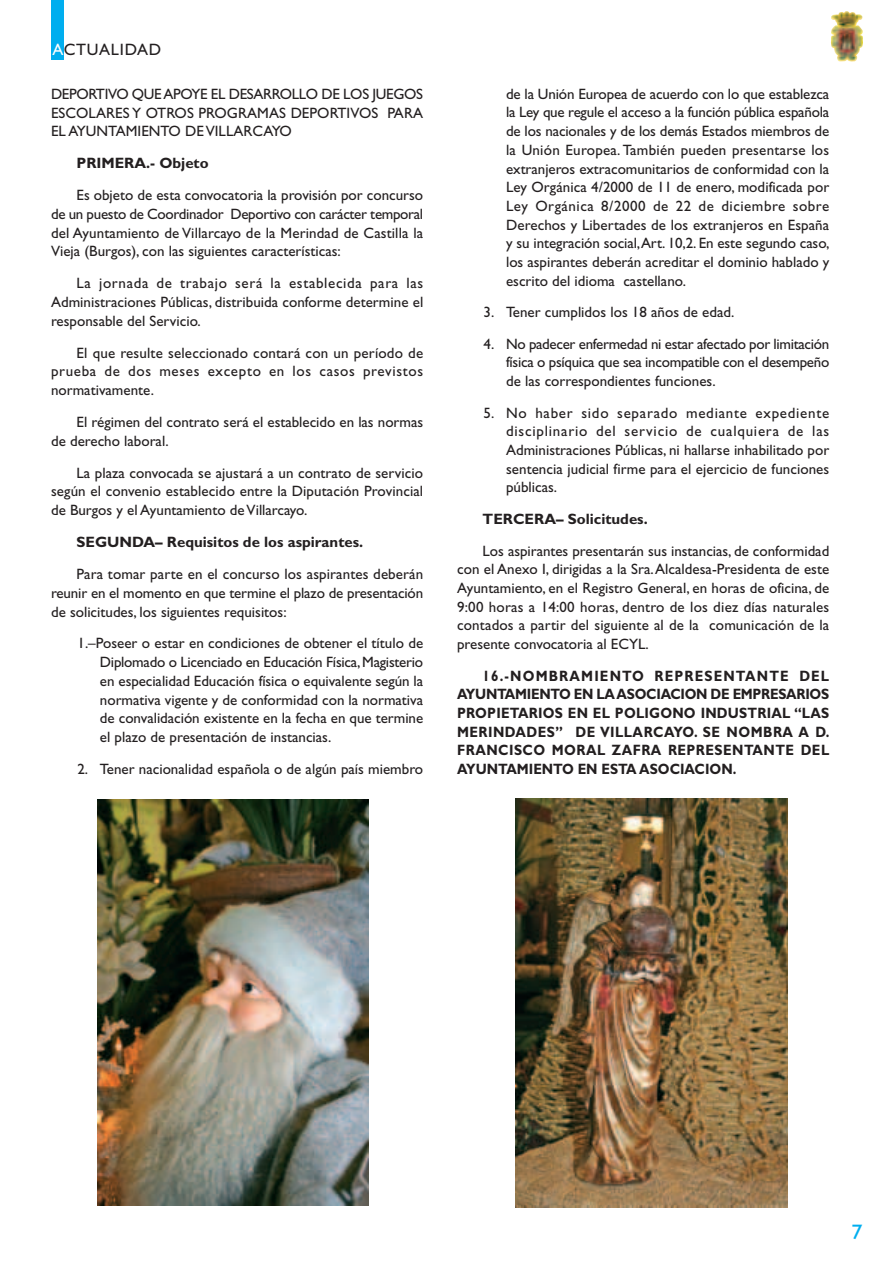
<style>
.page{position:relative;width:893px;height:1263px;background:#fff}
.page>*{position:absolute;margin:0;border:0;box-sizing:border-box;transform-origin:0 0}
.t1{font:21px "Gill Sans";color:#00aeef;scale:1.05 1}
.t2{font:16.5px "Gill Sans";letter-spacing:.05em;color:#231f20}
.t3{font:15px/18.8px "Gill Sans";color:#231f20;text-align:justify}
.t4{font:700 15px/18.8px "Gill Sans";color:#231f20;text-align:justify;scale:.9 1}
.t5{font:700 15px "Gill Sans";color:#231f20}
.s1{color:#fff}
</style>
<div class="page">
<img style="left:831px;top:11px;width:32px;height:51px">
<div style="left:51px;top:0;width:13px;height:60px;background:#00aeef"></div>
<img style="left:98px;top:799px;width:271px;height:407px">
<img style="left:515px;top:798px;width:273px;height:410px">
<p class="t2" style="left:52px;top:43px;width:110px"><span class="s1">A</span>CTUALIDAD</p>
<p class="t3" style="left:51px;top:86px;width:374px">DEPORTIVO QUE APOYE EL DESARROLLO DE LOS JUEGOS ESCOLARES Y OTROS PROGRAMAS DEPORTIVOS PARA EL AYUNTAMIENTO DE VILLARCAYO</p>
<p class="t5" style="left:77px;top:158px;width:134px">PRIMERA.- Objeto</p>
<p class="t3" style="left:51px;top:187px;width:374px;text-indent:26px">Es objeto de esta convocatoria la provisión por concurso de un puesto de Coordinador Deportivo con carácter temporal del Ayuntamiento de Villarcayo de la Merindad de Castilla la Vieja (Burgos), con las siguientes características:</p>
<p class="t3" style="left:51px;top:275px;width:374px;text-indent:26px">La jornada de trabajo será la establecida para las Administraciones Públicas, distribuida conforme determine el responsable del Servicio.</p>
<p class="t3" style="left:51px;top:345px;width:374px;text-indent:26px">El que resulte seleccionado contará con un período de prueba de dos meses excepto en los casos previstos normativamente.</p>
<p class="t3" style="left:51px;top:414px;width:374px;text-indent:26px">El régimen del contrato será el establecido en las normas de derecho laboral.</p>
<p class="t3" style="left:51px;top:465px;width:374px;text-indent:26px">La plaza convocada se ajustará a un contrato de servicio según el convenio establecido entre la Diputación Provincial de Burgos y el Ayuntamiento de Villarcayo.</p>
<p class="t5" style="left:77px;top:537px;width:288px">SEGUNDA– Requisitos de los aspirantes.</p>
<p class="t3" style="left:51px;top:566px;width:374px;text-indent:26px">Para tomar parte en el concurso los aspirantes deberán reunir en el momento en que termine el plazo de presentación de solicitudes, los siguientes requisitos:</p>
<p class="t3" style="left:100px;top:636px;width:325px;text-indent:-22px">1.–Poseer o estar en condiciones de obtener el título de Diplomado o Licenciado en Educación Física, Magisterio en especialidad Educación física o equivalente según la normativa vigente y de conformidad con la normativa de convalidación existente en la fecha en que termine el plazo de presentación de instancias.</p>
<p class="t3" style="left:77px;top:761px;width:347px">2. Tener nacionalidad española o de algún país miembro</p>
<p class="t3" style="left:506px;top:86px;width:325px">de la Unión Europea de acuerdo con lo que establezca la Ley que regule el acceso a la función pública española de los nacionales y de los demás Estados miembros de la Unión Europea. También pueden presentarse los extranjeros extracomunitarios de conformidad con la Ley Orgánica 4/2000 de 11 de enero, modificada por Ley Orgánica 8/2000 de 22 de diciembre sobre Derechos y Libertades de los extranjeros en España y su integración social,Art. 10,2. En este segundo caso, los aspirantes deberán acreditar el dominio hablado y escrito del idioma castellano.</p>
<p class="t3" style="left:484px;top:304px;width:252px">3. Tener cumplidos los 18 años de edad.</p>
<p class="t3" style="left:506px;top:336px;width:325px;text-indent:-22px">4. No padecer enfermedad ni estar afectado por limitación física o psíquica que sea incompatible con el desempeño de las correspondientes funciones.</p>
<p class="t3" style="left:506px;top:405px;width:325px;text-indent:-22px">5. No haber sido separado mediante expediente disciplinario del servicio de cualquiera de las Administraciones Públicas, ni hallarse inhabilitado por sentencia judicial firme para el ejercicio de funciones públicas.</p>
<p class="t5" style="left:483px;top:514px;width:167px">TERCERA– Solicitudes.</p>
<p class="t3" style="left:457px;top:543px;width:374px;text-indent:25px">Los aspirantes presentarán sus instancias, de conformidad con el Anexo I, dirigidas a la Sra. Alcaldesa-Presidenta de este Ayuntamiento, en el Registro General, en horas de oficina, de 9:00 horas a 14:00 horas, dentro de los diez días naturales contados a partir del siguiente al de la comunicación de la presente convocatoria al ECYL.</p>
<p class="t4" style="left:457px;top:668px;width:415px;text-indent:25px">16.-NOMBRAMIENTO REPRESENTANTE DEL AYUNTAMIENTO EN LA ASOCIACION DE EMPRESARIOS PROPIETARIOS EN EL POLIGONO INDUSTRIAL “LAS MERINDADES” DE VILLARCAYO. SE NOMBRA A D.<br>FRANCISCO MORAL ZAFRA REPRESENTANTE DEL AYUNTAMIENTO EN ESTA ASOCIACION.</p>
<h1 class="t1" style="left:851px;top:1225px;width:12px">7</h1>
</div>
